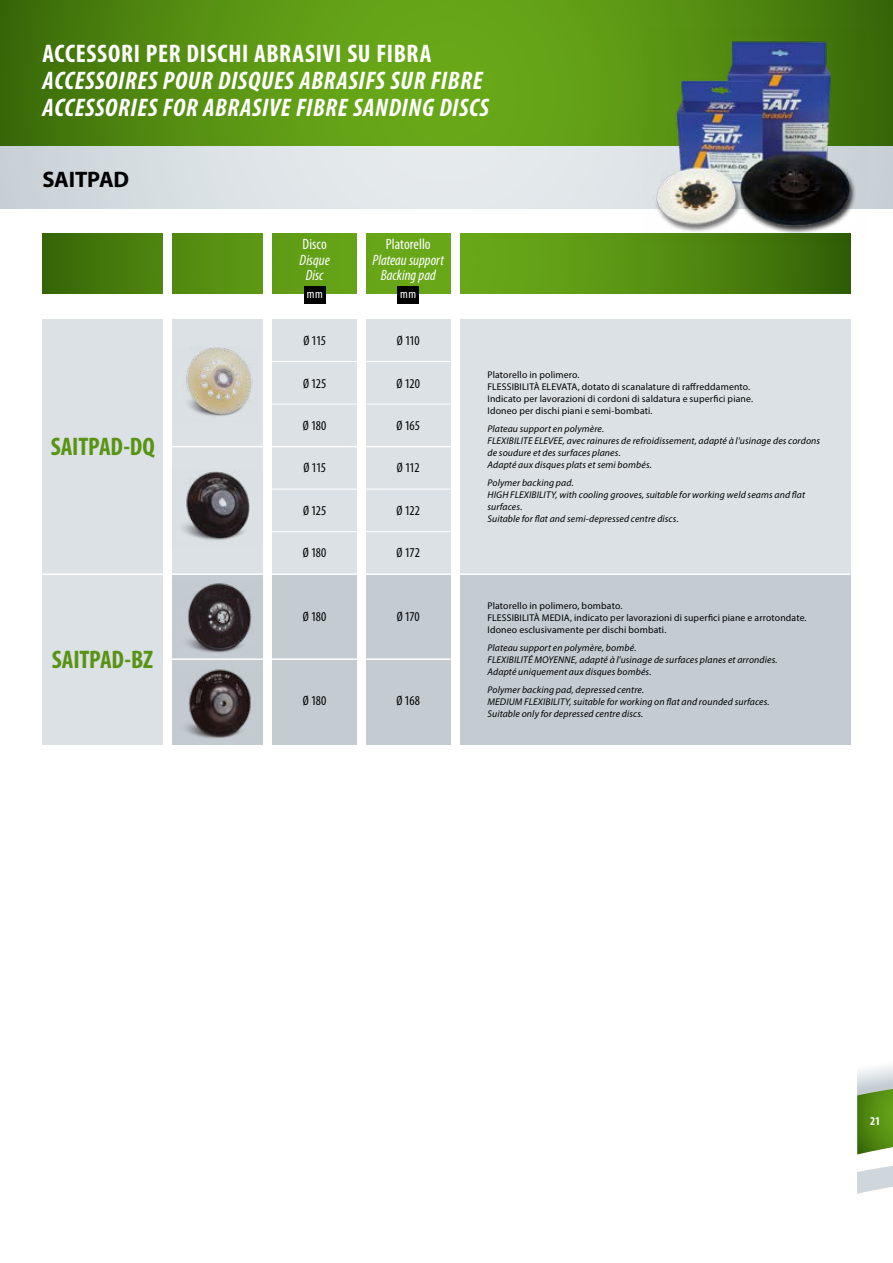
<style>
.page{position:relative;width:893px;height:1263px;background:#fff}
.page>*{position:absolute;margin:0;border:0;box-sizing:border-box;transform-origin:0 0}
.t1{font:italic 700 condensed 25.5px/27px "Myriad Pro";letter-spacing:.02em;color:#fff}
.t2{font:700 condensed 25.5px "Myriad Pro";letter-spacing:.025em;color:#fff}
.t3{font:700 condensed 25.5px "Myriad Pro";letter-spacing:-.01em;color:#599313}
.t4{font:700 22.5px "Myriad Pro";letter-spacing:-.01em;color:#000}
.t5{font:italic condensed 15px/15.8px "Myriad Pro";color:#fff;text-align:center}
.t6{font:condensed 15px "Myriad Pro";color:#fff}
.t7{font:condensed 13.5px "Myriad Pro";letter-spacing:-.025em;color:#000}
.t8{font:condensed 12.45px "Myriad Pro";color:#fff}
.t9{font:700 condensed 12px "Myriad Pro";color:#fff}
.t10{font:italic 9.75px/12px "Myriad Pro";letter-spacing:.015em;color:#000}
.t11{font:9.75px/12px "Myriad Pro";letter-spacing:.015em;color:#000}
</style>
<div class="page">
<svg style="left:0;top:0;width:893px;height:147px;background:#599214"></svg>
<svg style="left:0;top:147px;width:893px;height:61px;background:#dbe1e5"></svg>
<div style="left:132px;top:319px;width:718px;height:43px;background:#dbe1e5"></div>
<div style="left:132px;top:362px;width:718px;height:42px;background:#dbe1e5"></div>
<div style="left:132px;top:404px;width:718px;height:43px;background:#dbe1e5"></div>
<div style="left:132px;top:447px;width:718px;height:42px;background:#dbe1e5"></div>
<div style="left:132px;top:489px;width:718px;height:43px;background:#dbe1e5"></div>
<div style="left:132px;top:532px;width:718px;height:42px;background:#dbe1e5"></div>
<div style="left:132px;top:574px;width:718px;height:43px;background:#c4ccd1"></div>
<div style="left:132px;top:617px;width:718px;height:42px;background:#c4ccd1"></div>
<div style="left:132px;top:659px;width:718px;height:43px;background:#c4ccd1"></div>
<div style="left:132px;top:702px;width:718px;height:42px;background:#c4ccd1"></div>
<svg style="left:43px;top:234px;width:807px;height:59px;background:#558e12"></svg>
<div style="left:43px;top:319px;width:120px;height:425px;background:#dbe1e5"></div>
<div style="left:357px;top:233px;width:9px;height:521px;background:#fff"></div>
<div style="left:264px;top:233px;width:8px;height:521px;background:#fff"></div>
<div style="left:163px;top:233px;width:9px;height:521px;background:#fff"></div>
<hr style="left:172px;top:446px;width:279px;height:1px;background:#fff">
<hr style="left:270px;top:361px;width:181px;height:1px;background:#fff">
<hr style="left:270px;top:404px;width:181px;height:1px;background:#fff">
<hr style="left:270px;top:489px;width:181px;height:1px;background:#fff">
<hr style="left:270px;top:531px;width:181px;height:1px;background:#fff">
<hr style="left:172px;top:658px;width:279px;height:2px;background:#fff">
<hr style="left:43px;top:573px;width:807px;height:2px;background:#fff">
<div style="left:451px;top:233px;width:8px;height:521px;background:#fff"></div>
<div style="left:398px;top:286px;width:21px;height:17px;background:#000"></div>
<div style="left:304px;top:286px;width:21px;height:17px;background:#000"></div>
<img style="left:186px;top:347px;width:67px;height:69px">
<img style="left:182px;top:471px;width:68px;height:69px">
<img style="left:172px;top:581px;width:92px;height:82px">
<img style="left:172px;top:669px;width:90px;height:76px">
<img style="left:642px;top:30px;width:225px;height:214px">
<svg style="left:857px;top:1065px;width:36px;height:129px"></svg>
<h1 class="t2" style="left:43px;top:37px;width:390px">ACCESSORI PER DISCHI ABRASIVI SU FIBRA</h1>
<h1 class="t1" style="left:43px;top:66px;width:448px">ACCESSOIRES POUR DISQUES ABRASIFS SUR FIBRE<br>ACCESSORIES FOR ABRASIVE FIBRE SANDING DISCS</h1>
<h2 class="t4" style="left:43px;top:165px;width:88px">SAITPAD</h2>
<h1 class="t3" style="left:51px;top:430px;width:106px">SAITPAD-DQ</h1>
<h1 class="t3" style="left:52px;top:643px;width:103px">SAITPAD-BZ</h1>
<h3 class="t6" style="left:386px;top:235px;width:46px">Platorello</h3>
<h3 class="t5" style="left:373px;top:252px;width:73px">Plateau support<br>Backing pad</h3>
<h3 class="t6" style="left:303px;top:235px;width:26px">Disco</h3>
<h3 class="t5" style="left:300px;top:252px;width:32px">Disque<br>Disc</h3>
<p class="t8" style="left:307px;top:286px;width:18px">mm</p>
<p class="t8" style="left:400px;top:286px;width:18px">mm</p>
<h3 class="t7" style="left:303px;top:333px;width:24px">Ø 115</h3>
<h3 class="t7" style="left:303px;top:375px;width:25px">Ø 125</h3>
<h3 class="t7" style="left:303px;top:417px;width:25px">Ø 180</h3>
<h3 class="t7" style="left:303px;top:460px;width:24px">Ø 115</h3>
<h3 class="t7" style="left:303px;top:502px;width:25px">Ø 125</h3>
<h3 class="t7" style="left:303px;top:544px;width:25px">Ø 180</h3>
<h3 class="t7" style="left:397px;top:333px;width:24px">Ø 110</h3>
<h3 class="t7" style="left:397px;top:375px;width:25px">Ø 120</h3>
<h3 class="t7" style="left:397px;top:417px;width:25px">Ø 165</h3>
<h3 class="t7" style="left:397px;top:460px;width:24px">Ø 112</h3>
<h3 class="t7" style="left:397px;top:502px;width:25px">Ø 122</h3>
<h3 class="t7" style="left:397px;top:544px;width:25px">Ø 172</h3>
<h3 class="t7" style="left:303px;top:609px;width:25px">Ø 180</h3>
<h3 class="t7" style="left:397px;top:609px;width:25px">Ø 170</h3>
<h3 class="t7" style="left:303px;top:693px;width:25px">Ø 180</h3>
<h3 class="t7" style="left:396px;top:693px;width:25px">Ø 168</h3>
<p class="t11" style="left:487px;top:368px;width:267px">Platorello in polimero.<br>FLESSIBILITÀ ELEVATA, dotato di scanalature di raffreddamento.<br>Indicato per lavorazioni di cordoni di saldatura e superfici piane.<br>Idoneo per dischi piani e semi-bombati.</p>
<p class="t10" style="left:487px;top:422px;width:334px">Plateau support en polymère.<br>FLEXIBILITE ELEVEE, avec rainures de refroidissement, adapté à l'usinage des cordons de soudure et des surfaces planes.<br>Adapté aux disques plats et semi bombés.</p>
<p class="t10" style="left:487px;top:476px;width:319px">Polymer backing pad.<br>HIGH FLEXIBILITY, with cooling grooves, suitable for working weld seams and flat surfaces.<br>Suitable for flat and semi-depressed centre discs.</p>
<p class="t11" style="left:487px;top:600px;width:321px">Platorello in polimero, bombato.<br>FLESSIBILITÀ MEDIA, indicato per lavorazioni di superfici piane e arrotondate.<br>Idoneo esclusivamente per dischi bombati.</p>
<p class="t10" style="left:487px;top:642px;width:292px">Plateau support en polymère, bombé.<br>FLEXIBILITÉ MOYENNE, adapté à l'usinage de surfaces planes et arrondies.<br>Adapté uniquement aux disques bombés.</p>
<p class="t10" style="left:487px;top:684px;width:284px">Polymer backing pad, depressed centre.<br>MEDIUM FLEXIBILITY, suitable for working on flat and rounded surfaces.<br>Suitable only for depressed centre discs.</p>
<p class="t9" style="left:870px;top:1113px;width:12px">21</p>
</div>
